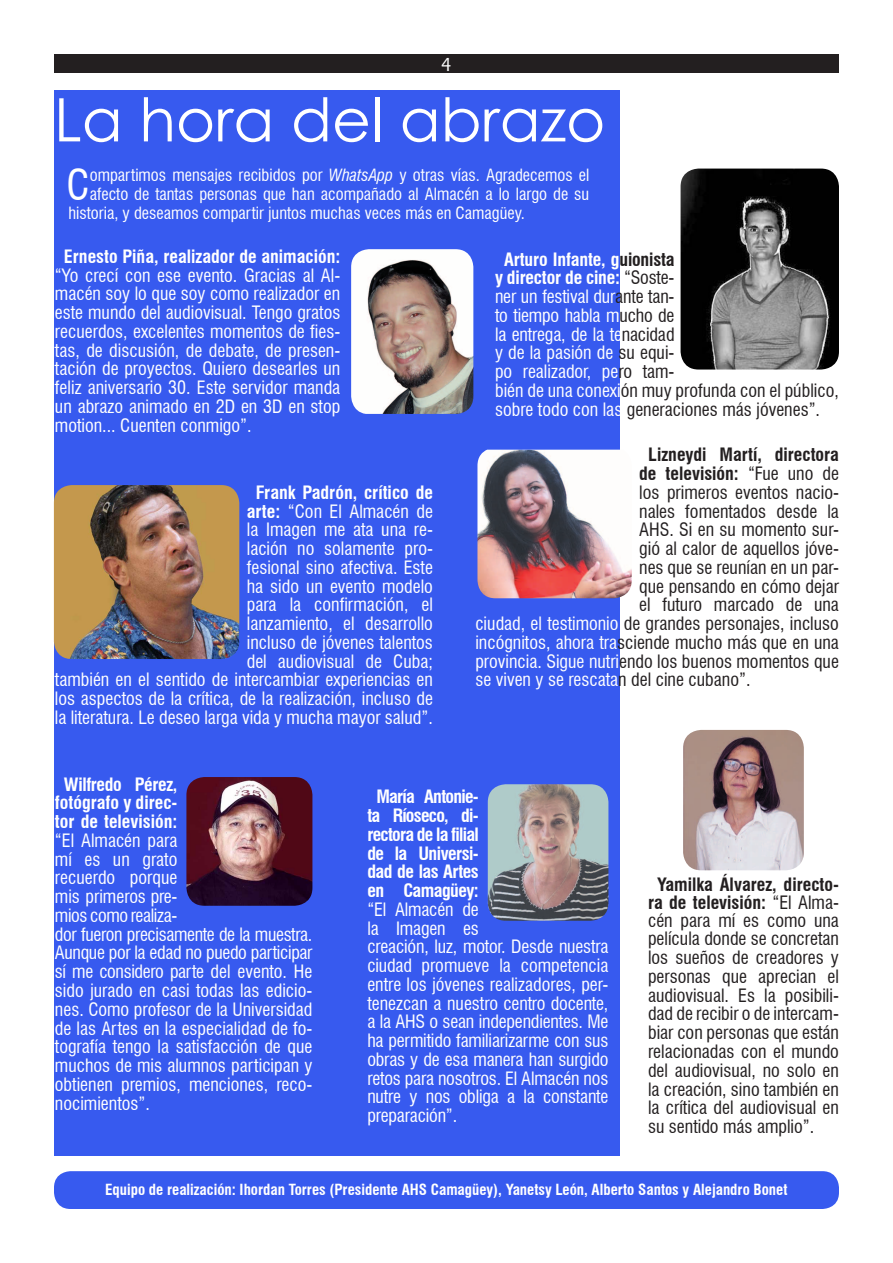
<style>
.page{position:relative;width:893px;height:1263px;background:#fff}
.page>*{position:absolute;margin:0;border:0;box-sizing:border-box;transform-origin:0 0}
.titulo_4{font:60px "Century Gothic";color:#fff}
.capitular{font:condensed 41.4px "Swiss 721 BT";color:#fff}
.Boletin{font:19.5px "Candara";color:#fff}
.texto{font:condensed 18px/18.8px "Swiss 721 BT";color:#fff}
.texto-2{font:condensed 18px/18.6px "Swiss 721 BT";color:#231f20;text-align:justify}
.texto-3{font:700 condensed 18px "Swiss 721 BT";color:#231f20}
.capitular-2{font:condensed 16.5px "Swiss 721 BT";color:#fff}
.equipo{font:700 condensed 15px "Swiss 721 BT";color:#fff}
.s1{font-style:italic}
.s2{font-weight:700}
.s3{font-weight:700;color:#231f20}
.s4{color:#231f20}
.s5{font-weight:400}
.s6{color:#fff}
</style>
<div class="page">
<div style="left:54px;top:90px;width:565px;height:1065px;background:#375aef"></div>
<div style="left:54px;top:54px;width:785px;height:18px;background:#231f20"></div>
<div style="left:54px;top:1171px;width:785px;height:38px;background:#375aef;border-radius:17px"></div>
<img style="left:351px;top:249px;width:122px;height:165px">
<img style="left:681px;top:169px;width:158px;height:200px">
<img style="left:54px;top:485px;width:185px;height:174px">
<img style="left:477px;top:450px;width:155px;height:148px">
<img style="left:186px;top:777px;width:126px;height:129px">
<img style="left:488px;top:784px;width:120px;height:137px">
<img style="left:683px;top:730px;width:121px;height:140px">
<p class="Boletin" style="left:441px;top:50px;width:12px">4</p>
<p class="titulo_4" style="left:54px;top:78px;width:553px">La hora del abrazo</p>
<p class="capitular" style="left:66px;top:160px;width:25px">C</p>
<p class="capitular-2" style="left:90px;top:165px;width:501px">ompartimos mensajes recibidos por <span class="s1">WhatsApp</span> y otras vías. Agradecemos el</p>
<p class="capitular-2" style="left:90px;top:184px;width:501px">afecto de tantas personas que han acompañado al Almacén a lo largo de su</p>
<p class="capitular-2" style="left:69px;top:203px;width:458px">historia, y deseamos compartir juntos muchas veces más en Camagüey.</p>
<p class="texto" style="left:55px;top:247px;width:287px;text-align:justify;text-indent:9px"><span class="s2">Ernesto Piña, realizador de animación: </span>“Yo crecí con ese evento. Gracias al Al&shy;macén soy lo que soy como realizador en este mundo del audiovisual. Tengo gratos recuerdos, excelentes momentos de fies&shy;tas, de discusión, de debate, de presen&shy;tación de proyectos. Quiero desearles un feliz aniversario 30. Este servidor manda un abrazo animado en 2D en 3D en stop motion... Cuenten conmigo”.</p>
<p class="texto" style="left:495px;top:250px;width:345px;text-indent:9px"><span class="s2">Arturo Infante, g</span><span class="s3">uionista<br></span><span class="s2">y director de cine:</span> <span class="s4">“Soste-<br></span>ner un festival dur<span class="s4">ante tan-<br></span>to tiempo habla m<span class="s4">ucho de<br></span>la entrega, de la te<span class="s4">nacidad<br></span>y de la pasión de <span class="s4">su equi-<br></span>po realizador, pe<span class="s4">ro tam-<br></span>bién de una conexi<span class="s4">ón muy profunda con el público, </span>sobre todo con las <span class="s4">generaciones más jóvenes”.</span></p>
<p class="texto" style="left:55px;top:483px;width:380px;text-align:right"><span class="s2">Frank Padrón, crítico de<br>arte:</span> “Con El Almacén de<br>la Imagen me ata una re-<br>lación no solamente pro-<br>fesional sino afectiva. Este<br>ha sido un evento modelo<br>para la confirmación, el<br>lanzamiento, el desarrollo<br>incluso de jóvenes talentos<br>del audiovisual de Cuba;<br>también en el sentido de intercambiar experiencias en los aspectos de la crítica, de la realización, incluso de la literatura. Le deseo larga vida y mucha mayor salud”.</p>
<p class="texto-3" style="left:648px;top:444px;width:192px">Lizneydi Martí, directora</p>
<p class="texto-3" style="left:639px;top:463px;width:201px">de televisión: <span class="s5">“Fue uno de</span></p>
<p class="texto-2" style="left:639px;top:483px;width:201px">los primeros eventos nacio-</p>
<p class="texto-2" style="left:639px;top:502px;width:201px">nales fomentados desde la</p>
<p class="texto-2" style="left:639px;top:521px;width:201px">AHS. Si en su momento sur-</p>
<p class="texto-2" style="left:639px;top:539px;width:201px">gió al calor de aquellos jóve-</p>
<p class="texto-2" style="left:639px;top:558px;width:201px">nes que se reunían en un par-</p>
<p class="texto-2" style="left:639px;top:577px;width:201px">que pensando en cómo dejar</p>
<p class="texto-2" style="left:639px;top:596px;width:201px">el futuro marcado de una</p>
<p class="texto-2" style="left:475px;top:614px;width:365px"><span class="s6">ciudad, el testimonio</span> de grandes personajes, incluso</p>
<p class="texto-2" style="left:475px;top:633px;width:365px"><span class="s6">incógnitos, ahora tra</span>sciende mucho más que en una</p>
<p class="texto-2" style="left:475px;top:652px;width:365px"><span class="s6">provincia. Sigue nutri</span>endo los buenos momentos que</p>
<p class="texto" style="left:475px;top:670px;width:277px">se viven y se rescata<span class="s4">n del cine cubano”.</span></p>
<p class="texto" style="left:55px;top:775px;width:259px;text-indent:9px"><span class="s2">Wilfredo Pérez,<br>fotógrafo y direc-<br>tor de televisión:<br></span>“El Almacén para<br>mí es un grato<br>recuerdo porque<br>mis primeros pre-<br>mios como realiza-<br>dor fueron precisamente de la muestra.<br>Aunque por la edad no puedo participar sí me considero parte del evento. He sido jurado en casi todas las edicio&shy;nes. Como profesor de la Universidad de las Artes en la especialidad de fo&shy;tografía tengo la satisfacción de que muchos de mis alumnos participan y obtienen premios, menciones, reco&shy;nocimientos”.</p>
<p class="texto" style="left:367px;top:787px;width:243px;text-indent:9px"><span class="s2">María Antonie-<br>ta Ríoseco, di-<br>rectora de la filial<br>de la Universi-<br>dad de las Artes<br>en Camagüey:<br></span>“El Almacén de<br>la Imagen es<br>creación, luz, motor. Desde nuestra ciudad promueve la competencia entre los jóvenes realizadores, per&shy;tenezcan a nuestro centro docente, a la AHS o sean independientes. Me ha permitido familiarizarme con sus obras y de esa manera han surgido retos para nosotros. El Almacén nos nutre y nos obliga a la constante preparación”.</p>
<p class="texto-2" style="left:648px;top:875px;width:192px;text-indent:9px"><span class="s2">Yamilka Álvarez, directo&shy;ra de televisión:</span> “El Alma&shy;cén para mí es como una película donde se concretan los sueños de creadores y personas que aprecian el audiovisual. Es la posibili&shy;dad de recibir o de intercam&shy;biar con personas que están relacionadas con el mundo del audiovisual, no solo en la creación, sino también en la crítica del audiovisual en su sentido más amplio”.</p>
<p class="equipo" style="left:105px;top:1180px;width:684px">Equipo de realización: Ihordan Torres (Presidente AHS Camagüey), Yanetsy León, Alberto Santos y Alejandro Bonet</p>
</div>
